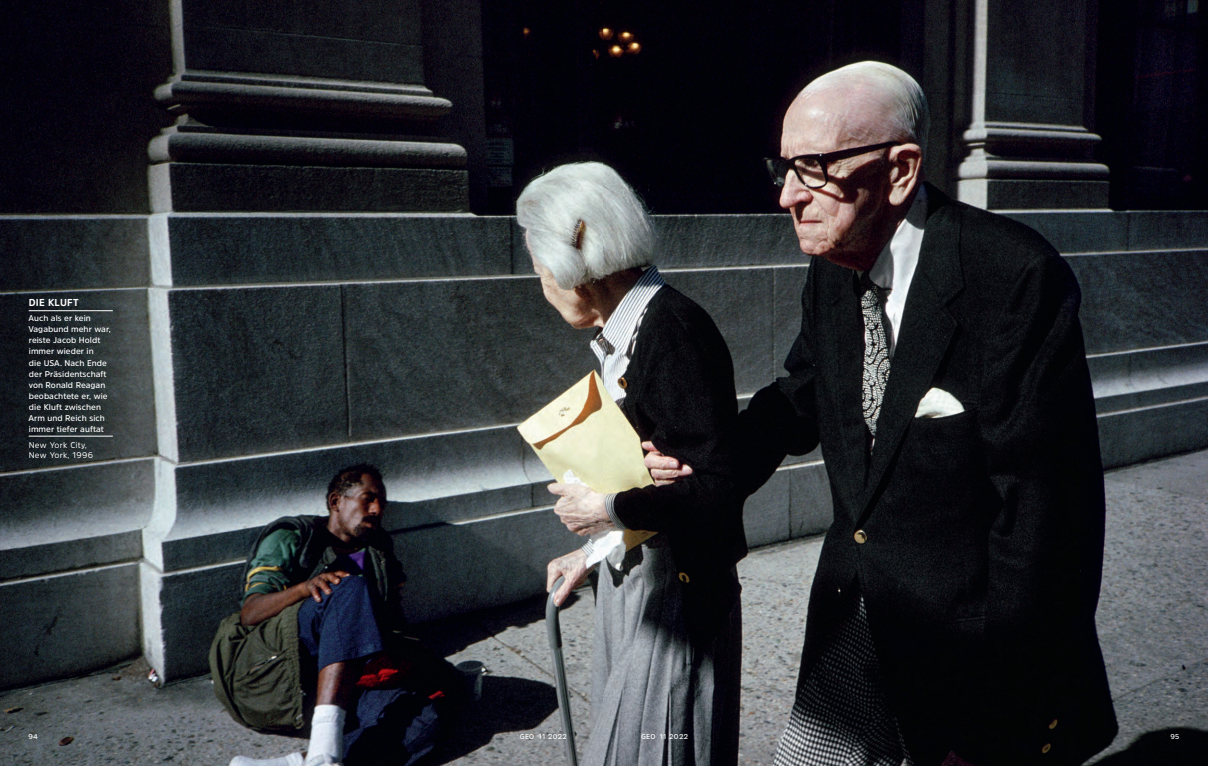
<style>
.page{position:relative;width:1208px;height:766px;background:#fff}
.page>*{position:absolute;margin:0;border:0;box-sizing:border-box;transform-origin:0 0}
.t1{font:700 10px "Amsi Pro";letter-spacing:.02em;color:#fff}
.t2{font:600 8.3px/11px "Amsi Pro";letter-spacing:.005em;color:#fff}
.t3{font:8.3px/10px "Amsi Pro";letter-spacing:.03em;color:#fff}
.t4{font:600 7px "Amsi Pro";letter-spacing:.045em;color:#fff}
</style>
<div class="page">
<img style="left:0;top:0;width:604px;height:765px">
<hr style="left:29px;top:310px;width:84px;height:1px;background:#fff">
<hr style="left:29px;top:436px;width:84px;height:1px;background:#fff">
<svg style="left:604px;top:0;width:604px;height:765px;background:#2c2d31"></svg>
<p class="t1" style="left:29px;top:296px;width:51px">DIE KLUFT</p>
<p class="t2" style="left:28px;top:313px;width:84px">Auch als er kein<br>Vagabund mehr war, reiste Jacob Holdt immer wieder in<br>die USA. Nach Ende der Präsidentschaft von Ronald Reagan beobachtete er, wie die Kluft zwischen<br>Arm und Reich sich immer tiefer auftat</p>
<p class="t3" style="left:29px;top:439px;width:66px">New York City,<br>New York, 1996</p>
<p class="t4" style="left:28px;top:731px;width:11px">94</p>
<p class="t4" style="left:520px;top:731px;width:49px">GEO 11 2022</p>
<p class="t4" style="left:641px;top:731px;width:49px">GEO 11 2022</p>
<p class="t4" style="left:1170px;top:731px;width:11px">95</p>
</div>
